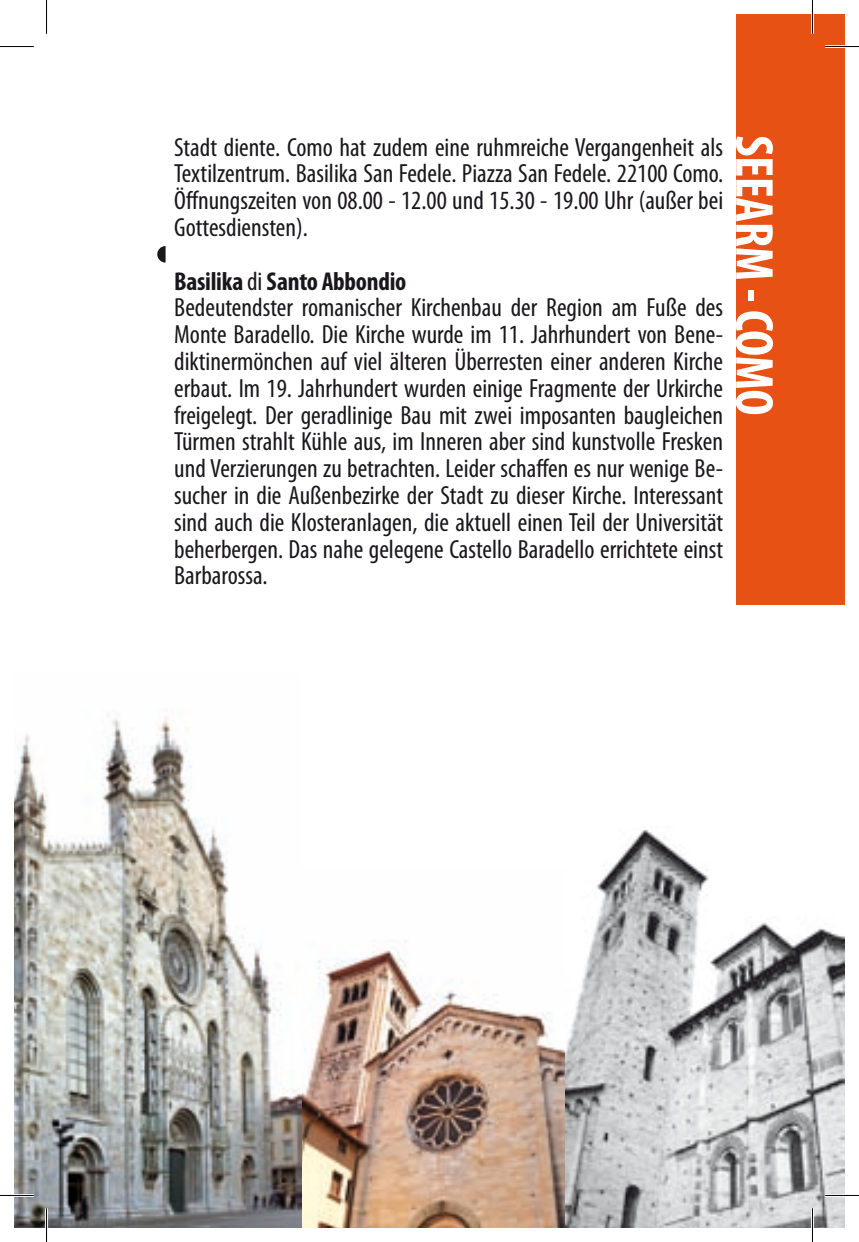
<style>
.page{position:relative;width:859px;height:1242px;background:#fff}
.page>*{position:absolute;margin:0;border:0;box-sizing:border-box;transform-origin:0 0}
.t1{font:700 condensed 54px "Myriad Pro";letter-spacing:-.01em;color:#fff}
.t2{font:condensed 26.32px/26.8px "Myriad Pro";color:#1a171c;text-align:justify}
.t3{font:700 condensed 25.88px "Myriad Pro";letter-spacing:-.01em;color:#1a171c}
.s1{font-weight:400;font-size:26.32px}
</style>
<div class="page">
<img style="left:302px;top:941px;width:263px;height:285px">
<img style="left:565px;top:829px;width:279px;height:397px">
<img style="left:15px;top:714px;width:287px;height:512px">
<div style="left:735px;top:15px;width:109px;height:590px;background:#e75113"></div>
<svg style="left:157px;top:246px;width:8px;height:16px"></svg>
<hr style="left:825px;top:45px;width:33px;height:3px;background:#fff">
<hr style="left:0;top:1193px;width:34px;height:3px;background:#fff">
<hr style="left:825px;top:1193px;width:33px;height:3px;background:#fff">
<hr style="left:45px;top:1207px;width:3px;height:34px;background:#fff">
<hr style="left:810px;top:0;width:3px;height:34px;background:#fff">
<hr style="left:810px;top:1207px;width:3px;height:34px;background:#fff">
<hr style="left:0;top:46px;width:34px;height:1px;background:#000">
<hr style="left:825px;top:46px;width:33px;height:1px;background:#000">
<hr style="left:0;top:1194px;width:34px;height:1px;background:#000">
<hr style="left:825px;top:1194px;width:33px;height:1px;background:#000">
<hr style="left:46px;top:0;width:1px;height:34px;background:#000">
<hr style="left:46px;top:1207px;width:1px;height:34px;background:#000">
<hr style="left:811px;top:0;width:1px;height:34px;background:#000">
<hr style="left:811px;top:1207px;width:1px;height:34px;background:#000">
<p class="t2" style="left:174px;top:133px;width:550px">Stadt diente. Como hat zudem eine ruhmreiche Vergangenheit als Textilzentrum. Basilika San Fedele. Piazza San Fedele. 22100 Como.<br>Öffnungszeiten von 08.00 - 12.00 und 15.30 - 19.00 Uhr (außer bei Gottesdiensten).</p>
<p class="t3" style="left:174px;top:265px;width:234px">Basilika <span class="s1">di</span> Santo Abbondio</p>
<p class="t2" style="left:174px;top:294px;width:550px">Bedeutendster romanischer Kirchenbau der Region am Fuße des Monte Baradello. Die Kirche wurde im 11. Jahrhundert von Bene&shy;diktinermönchen auf viel älteren Überresten einer anderen Kirche erbaut. Im 19. Jahrhundert wurden einige Fragmente der Urkirche freigelegt. Der geradlinige Bau mit zwei imposanten baugleichen Türmen strahlt Kühle aus, im Inneren aber sind kunstvolle Fresken und Verzierungen zu betrachten. Leider schaffen es nur wenige Be&shy;sucher in die Außenbezirke der Stadt zu dieser Kirche. Interessant sind auch die Klosteranlagen, die aktuell einen Teil der Universität beherbergen. Das nahe gelegene Castello Baradello errichtete einst Barbarossa.</p>
<h1 class="t1" style="left:787px;top:135px;width:282px;rotate:90deg">SEEARM - COMO</h1>
</div>
